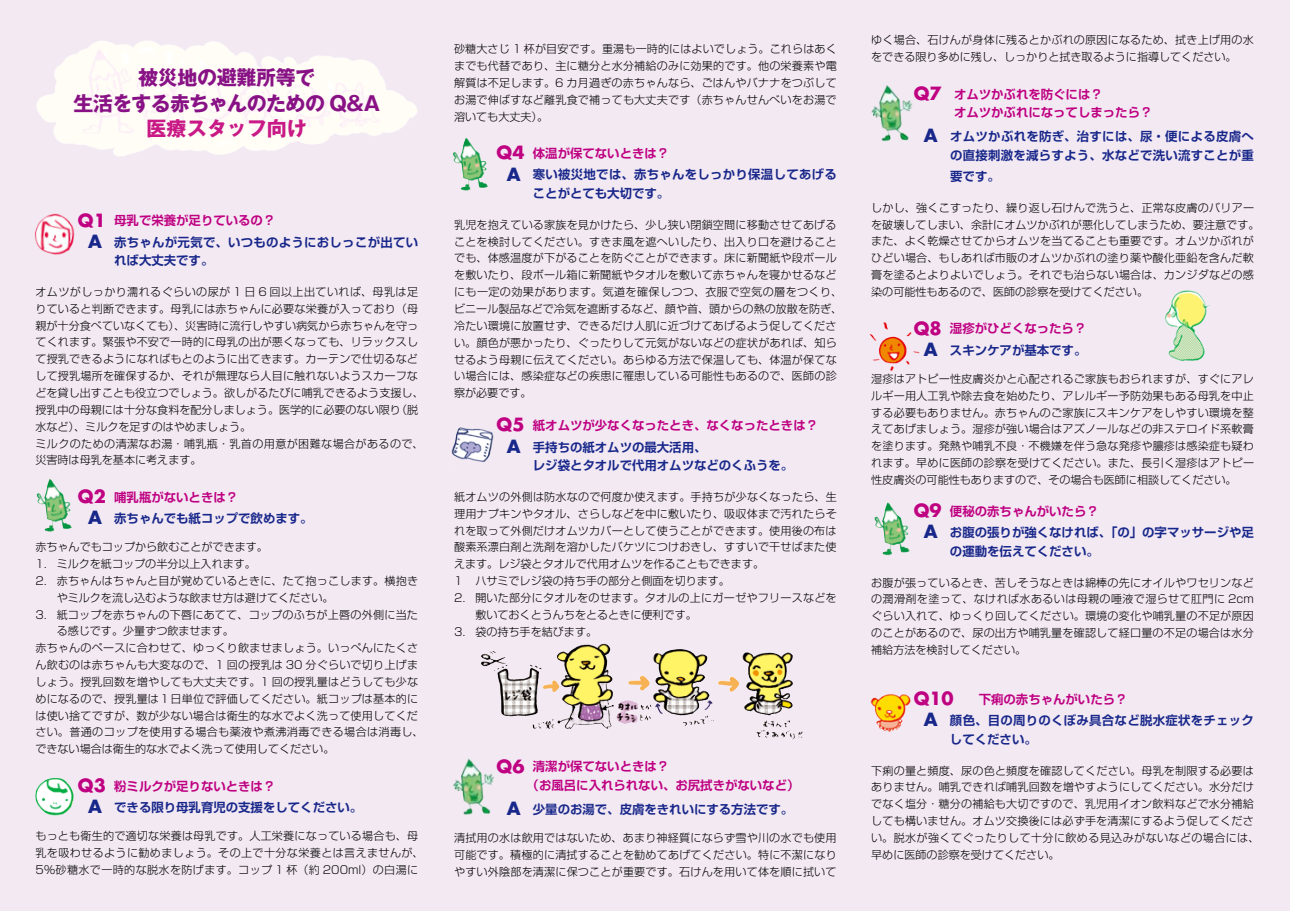
<style>
.page{position:relative;width:1290px;height:911px;background:#f3e9f3}
.page>*{position:absolute;margin:0;border:0;box-sizing:border-box;transform-origin:0 0}
.t1{font:700 20px/25.6px "Gothic MB101 Pr 5";letter-spacing:-.025em;color:#881285;text-align:center}
.t2{font:700 20px "Gothic MB101 Pr 5";color:#c81986}
.t3{font:700 17.75px "Futura Std";color:#be0081}
.t4{font:700 17.75px "Futura Std";color:#18278a}
.t5{font:700 12.38px "Shin Go Pr 5 De";color:#be0081}
.t6{font:700 12.38px "Shin Go Pr 5 De";color:#18278a}
.t7{font:700 12.38px "Shin Go Pr 5 De";letter-spacing:.025em;color:#18278a}
.t8{font:700 12.38px/21.2px "Shin Go Pr 5 De";letter-spacing:.02em;color:#18278a}
.t9{font:300 11.12px/16.9px "Shin Go Pr 5";letter-spacing:.02em;color:#000}
.t10{font:300 11.12px/16.9px "Shin Go Pr 5";color:#000}
</style>
<div class="page">
<img style="left:36px;top:40px;width:381px;height:116px">
<img style="left:34px;top:213px;width:41px;height:42px">
<img style="left:36px;top:479px;width:36px;height:53px">
<img style="left:453px;top:138px;width:35px;height:53px">
<img style="left:451px;top:427px;width:43px;height:35px">
<img style="left:557px;top:644px;width:46px;height:28px">
<img style="left:453px;top:758px;width:41px;height:57px">
<img style="left:871px;top:85px;width:42px;height:56px">
<img style="left:869px;top:322px;width:51px;height:49px">
<img style="left:1164px;top:290px;width:46px;height:71px">
<img style="left:870px;top:694px;width:41px;height:37px">
<img style="left:874px;top:502px;width:36px;height:54px">
<img style="left:35px;top:777px;width:39px;height:39px">
<h1 class="t1" style="left:73px;top:63px;width:308px">被災地の避難所等で<br>生活をする赤ちゃんのための Q&amp;A</h1>
<h1 class="t2" style="left:147px;top:112px;width:162px">医療スタッフ向け</h1>
<h2 class="t3" style="left:78px;top:208px;width:29px">Q1</h2>
<h2 class="t4" style="left:88px;top:229px;width:15px">A</h2>
<p class="t5" style="left:114px;top:210px;width:163px">母乳で栄養が足りているの?</p>
<p class="t7" style="left:114px;top:232px;width:305px">赤ちゃんが元気で、いつものようにおしっこが出てい</p>
<p class="t6" style="left:114px;top:250px;width:101px">れば大丈夫です。</p>
<p class="t9" style="left:35px;top:282px;width:384px">オムツがしっかり濡れるぐらいの尿が 1 日 6 回以上出ていれば、母乳は足</p>
<p class="t9" style="left:35px;top:299px;width:384px">りていると判断できます。母乳には赤ちゃんに必要な栄養が入っており（母</p>
<p class="t10" style="left:35px;top:316px;width:384px">親が十分食べていなくても）、災害時に流行しやすい病気から赤ちゃんを守っ</p>
<p class="t9" style="left:35px;top:333px;width:384px">てくれます。緊張や不安で一時的に母乳の出が悪くなっても、リラックスし</p>
<p class="t9" style="left:35px;top:349px;width:384px">て授乳できるようになればもとのように出てきます。カーテンで仕切るなど</p>
<p class="t9" style="left:35px;top:366px;width:384px">して授乳場所を確保するか、それが無理なら人目に触れないようスカーフな</p>
<p class="t10" style="left:35px;top:383px;width:390px">どを貸し出すことも役立つでしょう。欲しがるたびに哺乳できるよう支援し、</p>
<p class="t9" style="left:396px;top:400px;width:24px">（脱</p>
<p class="t10" style="left:35px;top:400px;width:390px">授乳中の母親には十分な食料を配分しましょう。医学的に必要のない限り<br>水など）、ミルクを足すのはやめましょう。<br>ミルクのための清潔なお湯・哺乳瓶・乳首の用意が困難な場合があるので、災害時は母乳を基本に考えます。</p>
<p class="t5" style="left:114px;top:487px;width:126px">哺乳瓶がないときは?</p>
<h2 class="t3" style="left:78px;top:484px;width:29px">Q2</h2>
<h2 class="t4" style="left:88px;top:506px;width:15px">A</h2>
<p class="t10" style="left:35px;top:537px;width:234px">赤ちゃんでもコップから飲むことができます。</p>
<p class="t10" style="left:35px;top:554px;width:222px">1．ミルクを紙コップの半分以上入れます。</p>
<p class="t9" style="left:35px;top:571px;width:384px">2．赤ちゃんはちゃんと目が覚めているときに、たて抱っこします。横抱き</p>
<p class="t10" style="left:57px;top:588px;width:278px">やミルクを流し込むような飲ませ方は避けてください。</p>
<p class="t9" style="left:35px;top:605px;width:384px">3．紙コップを赤ちゃんの下唇にあてて、コップのふちが上唇の外側に当た</p>
<p class="t10" style="left:57px;top:621px;width:179px">る感じです。少量ずつ飲ませます。</p>
<p class="t9" style="left:35px;top:638px;width:384px">赤ちゃんのペースに合わせて、ゆっくり飲ませましょう。いっぺんにたくさ</p>
<p class="t9" style="left:35px;top:655px;width:384px">ん飲むのは赤ちゃんも大変なので、1 回の授乳は 30 分ぐらいで切り上げま</p>
<p class="t9" style="left:35px;top:672px;width:384px">しょう。授乳回数を増やしても大丈夫です。1 回の授乳量はどうしても少な</p>
<p class="t9" style="left:35px;top:689px;width:384px">めになるので、授乳量は１日単位で評価してください。紙コップは基本的に</p>
<p class="t9" style="left:35px;top:706px;width:384px">は使い捨てですが、数が少ない場合は衛生的な水でよく洗って使用してくだ</p>
<p class="t9" style="left:35px;top:722px;width:390px">さい。普通のコップを使用する場合も薬液や煮沸消毒できる場合は消毒し、</p>
<p class="t10" style="left:35px;top:739px;width:300px">できない場合は衛生的な水でよく洗って使用してください。</p>
<p class="t5" style="left:114px;top:776px;width:163px">粉ミルクが足りないときは?</p>
<p class="t6" style="left:114px;top:508px;width:200px">赤ちゃんでも紙コップで飲めます。</p>
<h2 class="t3" style="left:78px;top:773px;width:29px">Q3</h2>
<h2 class="t4" style="left:88px;top:794px;width:15px">A</h2>
<p class="t9" style="left:35px;top:826px;width:390px">もっとも衛生的で適切な栄養は母乳です。人工栄養になっている場合も、母乳を吸わせるように勧めましょう。その上で十分な栄養とは言えませんが、<br>5％砂糖水で一時的な脱水を防げます。コップ 1 杯（約 200ml）の白湯に</p>
<p class="t6" style="left:114px;top:797px;width:250px">できる限り母乳育児の支援をしてください。</p>
<p class="t9" style="left:454px;top:40px;width:384px;text-align:justify">砂糖大さじ 1 杯が目安です。重湯も一時的にはよいでしょう。これらはあくまでも代替であり、主に糖分と水分補給のみに効果的です。他の栄養素や電解質は不足します。6 カ月過ぎの赤ちゃんなら、ごはんやバナナをつぶしてお湯で伸ばすなど離乳食で補っても大丈夫です（赤ちゃんせんべいをお湯で溶いても大丈夫。(</p>
<p class="t5" style="left:533px;top:143px;width:138px">体温が保てないときは?</p>
<h2 class="t3" style="left:497px;top:141px;width:29px">Q4</h2>
<h2 class="t4" style="left:507px;top:162px;width:15px">A</h2>
<p class="t7" style="left:533px;top:165px;width:305px">寒い被災地では、赤ちゃんをしっかり保温してあげる</p>
<p class="t6" style="left:533px;top:183px;width:138px">ことがとても大切です。</p>
<p class="t9" style="left:454px;top:215px;width:390px">乳児を抱えている家族を見かけたら、少し狭い閉鎖空間に移動させてあげることを検討してください。すきま風を遮へいしたり、出入り口を避けることでも、体感温度が下がることを防ぐことができます。床に新聞紙や段ボールを敷いたり、段ボール箱に新聞紙やタオルを敷いて赤ちゃんを寝かせるなどにも一定の効果があります。気道を確保しつつ、衣服で空気の層をつくり、ビニール製品などで冷気を遮断するなど、顔や首、頭からの熱の放散を防ぎ、冷たい環境に放置せず、できるだけ人肌に近づけてあげるよう促してください。顔色が悪かったり、ぐったりして元気がないなどの症状があれば、知らせるよう母親に伝えてください。あらゆる方法で保温しても、体温が保てない場合には、感染症などの疾患に罹患している可能性もあるので、医師の診察が必要です。</p>
<p class="t5" style="left:533px;top:415px;width:287px">紙オムツが少なくなったとき、なくなったときは?</p>
<h2 class="t3" style="left:497px;top:413px;width:29px">Q5</h2>
<h2 class="t4" style="left:507px;top:434px;width:15px">A</h2>
<p class="t6" style="left:533px;top:436px;width:175px">手持ちの紙オムツの最大活用、</p>
<p class="t6" style="left:533px;top:455px;width:262px">レジ袋とタオルで代用オムツなどのくふうを。</p>
<p class="t9" style="left:454px;top:487px;width:384px">紙オムツの外側は防水なので何度か使えます。手持ちが少なくなったら、生</p>
<p class="t9" style="left:454px;top:504px;width:384px">理用ナプキンやタオル、さらしなどを中に敷いたり、吸収体まで汚れたらそ</p>
<p class="t9" style="left:454px;top:521px;width:384px">れを取って外側だけオムツカバーとして使うことができます。使用後の布は</p>
<p class="t9" style="left:454px;top:537px;width:384px">酸素系漂白剤と洗剤を溶かしたバケツにつけおきし、すすいで干せばまた使</p>
<p class="t10" style="left:454px;top:554px;width:312px">えます。レジ袋とタオルで代用オムツを作ることもできます。</p>
<p class="t10" style="left:475px;top:571px;width:256px">ハサミでレジ袋の持ち手の部分と側面を切ります。</p>
<p class="t9" style="left:454px;top:571px;width:10px">1</p>
<p class="t9" style="left:454px;top:588px;width:384px">2．開いた部分にタオルをのせます。タオルの上にガーゼやフリースなどを</p>
<p class="t10" style="left:475px;top:605px;width:223px">敷いておくとうんちをとるときに便利です。</p>
<p class="t10" style="left:454px;top:622px;width:145px">3．袋の持ち手を結びます。</p>
<h2 class="t3" style="left:497px;top:754px;width:29px">Q6</h2>
<p class="t5" style="left:533px;top:756px;width:138px">清潔が保てないときは?</p>
<p class="t5" style="left:527px;top:775px;width:274px">（お風呂に入れられない、お尻拭きがないなど(</p>
<p class="t6" style="left:533px;top:799px;width:262px">少量のお湯で、皮膚をきれいにする方法です。</p>
<h2 class="t4" style="left:507px;top:796px;width:15px">A</h2>
<p class="t9" style="left:454px;top:828px;width:384px;text-align:justify">清拭用の水は飲用ではないため、あまり神経質にならず雪や川の水でも使用可能です。積極的に清拭することを勧めてあげてください。特に不潔になりやすい外陰部を清潔に保つことが重要です。石けんを用いて体を順に拭いて</p>
<p class="t9" style="left:871px;top:31px;width:384px">ゆく場合、石けんが身体に残るとかぶれの原因になるため、拭き上げ用の水をできる限り多めに残し、しっかりと拭き取るように指導してください。</p>
<p class="t5" style="left:954px;top:84px;width:150px">オムツかぶれを防ぐには?</p>
<h2 class="t3" style="left:914px;top:81px;width:29px">Q7</h2>
<h2 class="t4" style="left:924px;top:124px;width:15px">A</h2>
<p class="t5" style="left:954px;top:102px;width:200px">オムツかぶれになってしまったら?</p>
<p class="t7" style="left:950px;top:126px;width:305px">オムツかぶれを防ぎ、治すには、尿・便による皮膚へ</p>
<p class="t8" style="left:950px;top:143px;width:305px">の直接刺激を減らすよう、水などで洗い流すことが重要です。</p>
<p class="t9" style="left:871px;top:198px;width:390px">しかし、強くこすったり、繰り返し石けんで洗うと、正常な皮膚のバリアーを破壊してしまい、余計にオムツかぶれが悪化してしまうため、要注意です。また、よく乾燥させてからオムツを当てることも重要です。オムツかぶれがひどい場合、もしあれば市販のオムツかぶれの塗り薬や酸化亜鉛を含んだ軟膏を塗るとよりよいでしょう。それでも治らない場合は、カンジダなどの感染の可能性もあるので、医師の診察を受けてください。</p>
<p class="t5" style="left:950px;top:318px;width:138px">湿疹がひどくなったら?</p>
<h2 class="t3" style="left:914px;top:316px;width:29px">Q8</h2>
<h2 class="t4" style="left:924px;top:337px;width:15px">A</h2>
<p class="t9" style="left:871px;top:369px;width:384px;text-align:justify">湿疹はアトピー性皮膚炎かと心配されるご家族もおられますが、すぐにアレルギー用人工乳や除去食を始めたり、アレルギー予防効果もある母乳を中止する必要もありません。赤ちゃんのご家族にスキンケアをしやすい環境を整えてあげましょう。湿疹が強い場合はアズノールなどの非ステロイド系軟膏を塗ります。発熱や哺乳不良・不機嫌を伴う急な発疹や膿疹は感染症も疑われます。早めに医師の診察を受けてください。また、長引く湿疹はアトピー性皮膚炎の可能性もありますので、その場合も医師に相談してください。</p>
<p class="t5" style="left:950px;top:501px;width:150px">便秘の赤ちゃんがいたら?</p>
<p class="t6" style="left:950px;top:340px;width:138px">スキンケアが基本です。</p>
<h2 class="t3" style="left:914px;top:499px;width:29px">Q9</h2>
<h2 class="t4" style="left:924px;top:520px;width:15px">A</h2>
<p class="t6" style="left:950px;top:522px;width:305px">お腹の張りが強くなければ、「の」の字マッサージや足</p>
<p class="t6" style="left:950px;top:541px;width:150px">の運動を伝えてください。</p>
<p class="t9" style="left:871px;top:573px;width:384px;text-align:justify">お腹が張っているとき、苦しそうなときは綿棒の先にオイルやワセリンなどの潤滑剤を塗って、なければ水あるいは母親の唾液で湿らせて肛門に 2cmぐらい入れて、ゆっくり回してください。環境の変化や哺乳量の不足が原因のことがあるので、尿の出方や哺乳量を確認して経口量の不足の場合は水分補給方法を検討してください。</p>
<p class="t5" style="left:979px;top:689px;width:150px">下痢の赤ちゃんがいたら?</p>
<h2 class="t3" style="left:914px;top:686px;width:42px">Q10</h2>
<p class="t7" style="left:950px;top:710px;width:305px">顔色、目の周りのくぼみ具合など脱水症状をチェック</p>
<h2 class="t4" style="left:924px;top:708px;width:15px">A</h2>
<p class="t6" style="left:950px;top:729px;width:88px">してください。</p>
<p class="t9" style="left:871px;top:760px;width:390px">下痢の量と頻度、尿の色と頻度を確認してください。母乳を制限する必要はありません。哺乳できれば哺乳回数を増やすようにしてください。水分だけでなく塩分･糖分の補給も大切ですので、乳児用イオン飲料などで水分補給しても構いません。オムツ交換後には必ず手を清潔にするよう促してください。脱水が強くてぐったりして十分に飲める見込みがないなどの場合には、早めに医師の診察を受けてください。</p>
</div>
